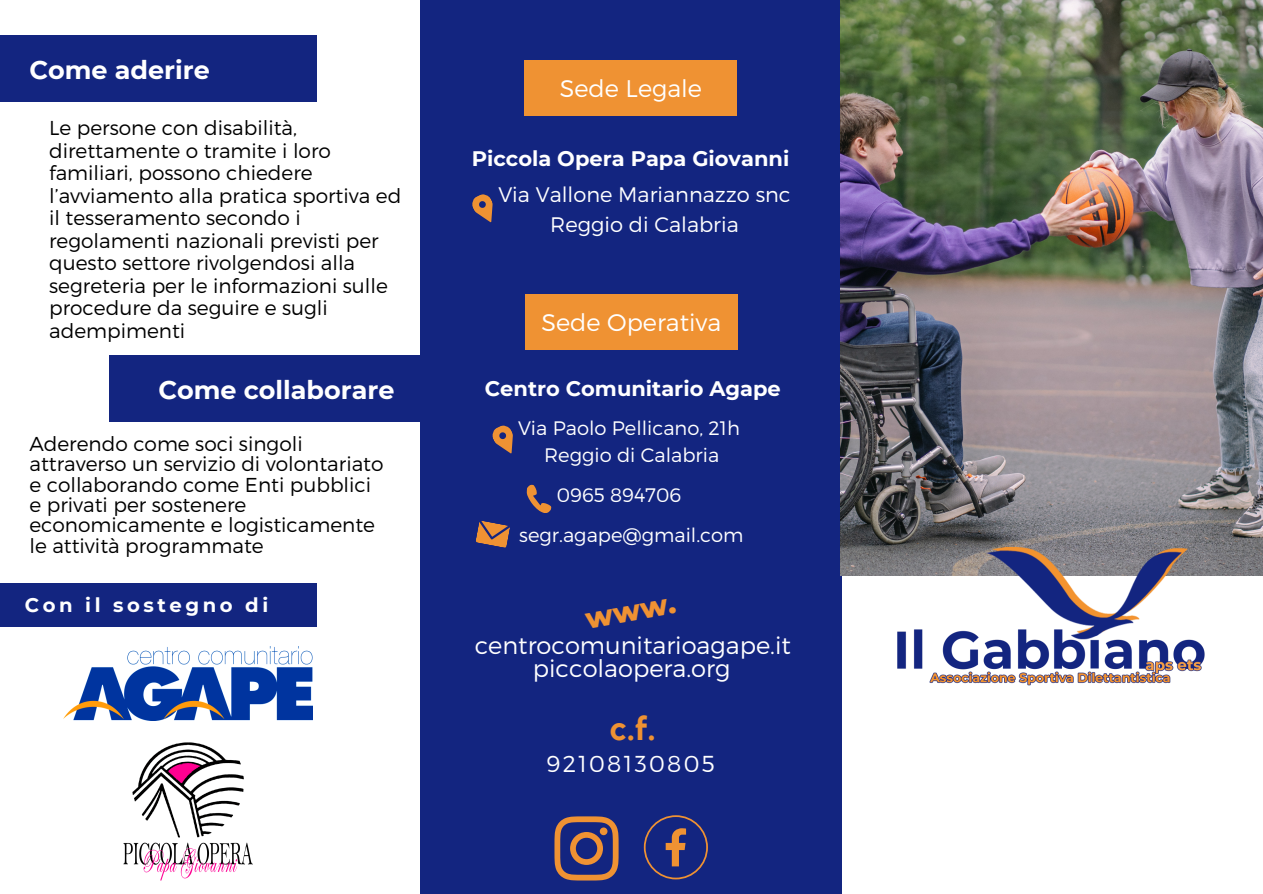
<style>
.page{position:relative;width:1263px;height:894px;background:#fff}
.page>*{position:absolute;margin:0;border:0;box-sizing:border-box;transform-origin:0 0}
.t1{font:700 33px "Kollektif";color:#ef9233}
.t2{font:800 28.95px "Montserrat";color:#ef9233}
.t3{font:700 25.5px "Montserrat";color:#fff}
.t4{font:300 24.15px "Montserrat";color:#fff}
.t5{font:300 24px "Montserrat";color:#fff}
.t6{font:300 23.1px "Montserrat";letter-spacing:.1em;color:#fff}
.t7{font:700 21px "Montserrat";color:#fff}
.t8{font:300 21px/29.2px "Montserrat";color:#fff;text-align:center}
.t9{font:300 20.1px/22.5px "Montserrat";color:#000}
.t10{font:700 19.65px "Montserrat";letter-spacing:.18em;color:#fff}
.t11{font:300 19.5px/27px "Montserrat";color:#fff;text-align:center}
</style>
<div class="page">
<div style="left:421px;top:0;width:420px;height:893px;background:#132580"></div>
<div style="left:524px;top:60px;width:213px;height:55px;background:#ef9233"></div>
<svg style="left:526px;top:484px;width:26px;height:29px"></svg>
<svg style="left:476px;top:521px;width:34px;height:27px"></svg>
<svg style="left:492px;top:425px;width:21px;height:29px"></svg>
<img style="left:840px;top:0;width:423px;height:575px">
<img style="left:891px;top:545px;width:320px;height:141px">
<svg style="left:554px;top:816px;width:65px;height:64px"></svg>
<div style="left:600px;top:827px;width:7px;height:7px;background:#ef9233;border-radius:50%"></div>
<svg style="left:644px;top:815px;width:64px;height:64px"></svg>
<img style="left:63px;top:646px;width:250px;height:74px">
<img style="left:123px;top:742px;width:130px;height:139px">
<div style="left:0;top:35px;width:316px;height:67px;background:#132580"></div>
<div style="left:525px;top:294px;width:213px;height:56px;background:#ef9233"></div>
<div style="left:0;top:582px;width:316px;height:44px;background:#132580"></div>
<svg style="left:472px;top:194px;width:21px;height:29px"></svg>
<div style="left:109px;top:355px;width:316px;height:67px;background:#132580"></div>
<p class="t3" style="left:29px;top:54px;width:182px">Come aderire</p>
<p class="t9" style="left:49px;top:116px;width:354px">Le persone con disabilità, direttamente o tramite i loro familiari, possono chiedere l’avviamento alla pratica sportiva ed il tesseramento secondo i regolamenti nazionali previsti per questo settore rivolgendosi alla segreteria per le informazioni sulle procedure da seguire e sugli adempimenti</p>
<p class="t3" style="left:158px;top:374px;width:238px">Come collaborare</p>
<p class="t9" style="left:29px;top:433px;width:356px;line-height:20.2px">Aderendo come soci singoli attraverso un servizio di volontariato e collaborando come Enti pubblici e privati per sostenere economicamente e logisticamente le attività programmate</p>
<p class="t10" style="left:25px;top:593px;width:245px">Con il sostegno di</p>
<p class="t5" style="left:560px;top:73px;width:144px">Sede Legale</p>
<p class="t7" style="left:472px;top:145px;width:319px">Piccola Opera Papa Giovanni</p>
<p class="t8" style="left:498px;top:179px;width:294px">Via Vallone Mariannazzo snc<br>Reggio di Calabria</p>
<p class="t5" style="left:541px;top:307px;width:181px">Sede Operativa</p>
<p class="t7" style="left:485px;top:375px;width:297px">Centro Comunitario Agape</p>
<p class="t11" style="left:518px;top:413px;width:224px">Via Paolo Pellicano, 21h<br>Reggio di Calabria</p>
<p class="t11" style="left:519px;top:474px;width:226px;line-height:40px;text-align:left;text-indent:38px">0965 894706 segr.agape@gmail.com</p>
<h2 class="t2" style="left:583px;top:601px;width:93px;rotate:-10deg">www.</h2>
<p class="t4" style="left:475px;top:629px;width:318px">centrocomunitarioagape.it</p>
<p class="t4" style="left:533px;top:652px;width:199px">piccolaopera.org</p>
<h1 class="t1" style="left:610px;top:712px;width:47px">c.f.</h1>
<p class="t6" style="left:546px;top:749px;width:170px">92108130805</p>
</div>
